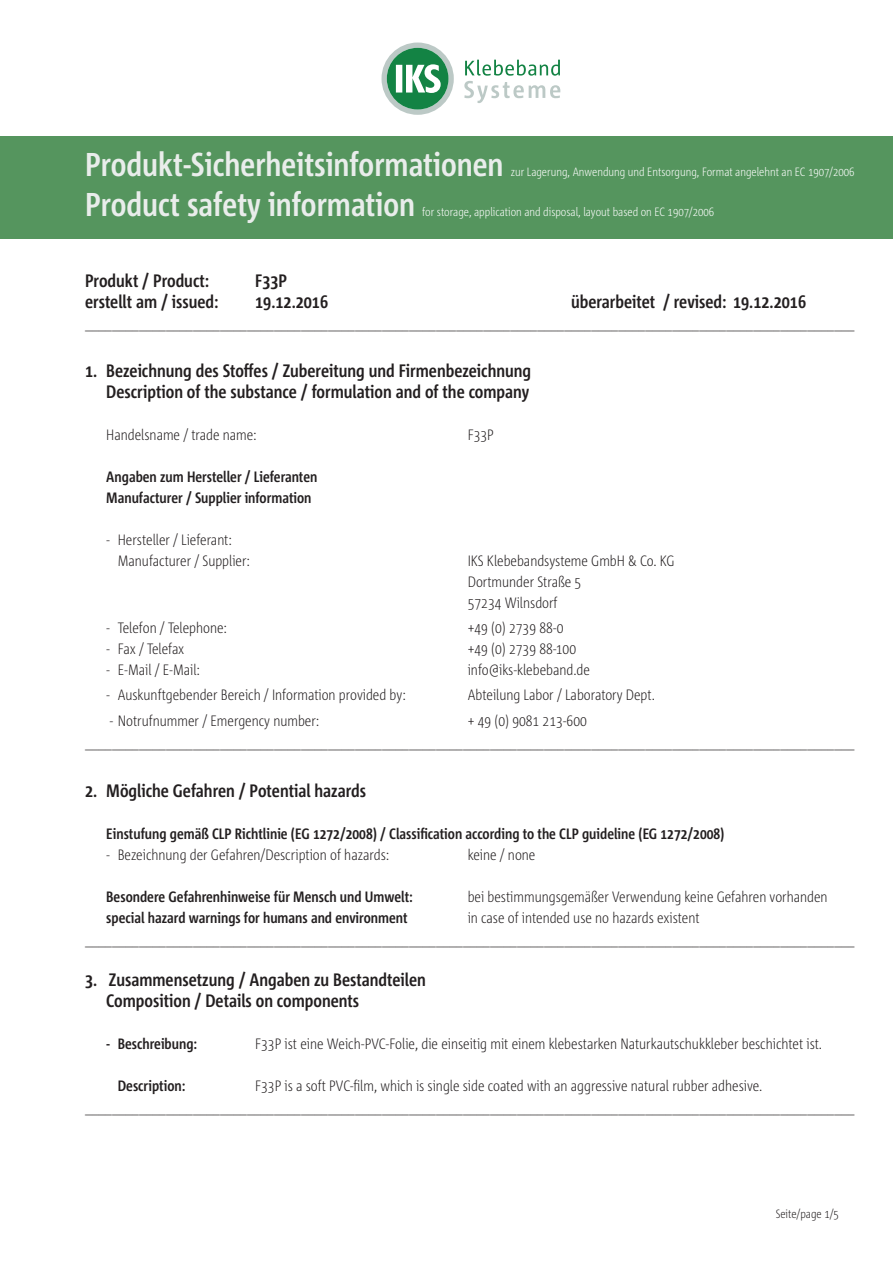
<style>
.page{position:relative;width:893px;height:1263px;background:#fff}
.page>*{position:absolute;margin:0;border:0;box-sizing:border-box;transform-origin:0 0}
.t1{font:700 33px "Corpid E1 s Cd";color:#e9edeb}
.t2{font:700 18px/21px "Corpid E1 s Cd";color:#231f20;text-align:right}
.t3{font:300 15px/21px "Corpid E1 s Cd";color:#231f20}
.t4{font:700 15px/21px "Corpid E1 s Cd";color:#231f20}
.t5{font:300 12px "Corpid E1 s Cd";color:#fff}
.t6{font:300 12px "Corpid E1 s Cd";color:#231f20}
</style>
<div class="page">
<div style="left:0;top:136px;width:893px;height:102px;background:#55955e"></div>
<svg style="left:464px;top:60px;width:96px;height:43px"></svg>
<svg style="left:381px;top:43px;width:73px;height:72px"></svg>
<h1 class="t1" style="left:85px;top:143px;width:420px">Produkt-Sicherheitsinformationen</h1>
<p class="t5" style="left:511px;top:164px;width:345px">zur Lagerung, Anwendung und Entsorgung, Format angelehnt an EC 1907/2006</p>
<h1 class="t1" style="left:85px;top:184px;width:332px">Product safety information</h1>
<p class="t5" style="left:422px;top:205px;width:294px">for storage, application and disposal, layout based on EC 1907/2006</p>
<p class="t2" style="left:85px;top:269px;width:126px">Produkt / Product:</p>
<p class="t2" style="left:255px;top:269px;width:34px">F33P</p>
<p class="t2" style="left:85px;top:291px;width:135px">erstellt am / issued:</p>
<p class="t2" style="left:255px;top:291px;width:75px">19.12.2016</p>
<p class="t2" style="left:571px;top:291px;width:237px">überarbeitet / revised: 19.12.2016</p>
<p class="t3" style="left:85px;top:311px;width:771px">__________________________________________________________________________________________________________________</p>
<p class="t2" style="left:85px;top:359px;width:448px">1. Bezeichnung des Stoffes / Zubereitung und Firmenbezeichnung<br>Description of the substance / formulation and of the company</p>
<p class="t3" style="left:106px;top:423px;width:152px">Handelsname / trade name:</p>
<p class="t3" style="left:468px;top:423px;width:28px">F33P</p>
<p class="t4" style="left:106px;top:465px;width:213px">Angaben zum Hersteller / Lieferanten<br>Manufacturer / Supplier information</p>
<p class="t3" style="left:118px;top:528px;width:134px;text-indent:-11px">- Hersteller / Lieferant:<br>Manufacturer / Supplier:</p>
<p class="t3" style="left:468px;top:549px;width:208px">IKS Klebebandsysteme GmbH &amp; Co. KG<br>Dortmunder Straße 5<br>57234 Wilnsdorf</p>
<p class="t3" style="left:106px;top:617px;width:122px">- Telefon / Telephone:</p>
<p class="t3" style="left:468px;top:617px;width:97px">+49 (0) 2739 88-0</p>
<p class="t3" style="left:106px;top:638px;width:80px">- Fax / Telefax</p>
<p class="t3" style="left:468px;top:638px;width:110px">+49 (0) 2739 88-100</p>
<p class="t3" style="left:106px;top:659px;width:95px">- E-Mail / E-Mail:</p>
<p class="t3" style="left:468px;top:659px;width:124px">info@iks-klebeband.de</p>
<p class="t3" style="left:106px;top:684px;width:301px">- Auskunftgebender Bereich / Information provided by:</p>
<p class="t3" style="left:468px;top:684px;width:189px">Abteilung Labor / Laboratory Dept.</p>
<p class="t3" style="left:110px;top:709px;width:211px">- Notrufnummer / Emergency number:</p>
<p class="t3" style="left:85px;top:709px;width:771px;text-indent:383px">+ 49 (0) 9081 213-600 __________________________________________________________________________________________________________________</p>
<p class="t2" style="left:85px;top:780px;width:283px">2. Mögliche Gefahren / Potential hazards</p>
<p class="t4" style="left:106px;top:823px;width:620px">Einstufung gemäß CLP Richtlinie (EG 1272/2008) / Classification according to the CLP guideline (EG 1272/2008)</p>
<p class="t3" style="left:106px;top:844px;width:284px">- Bezeichnung der Gefahren/Description of hazards:</p>
<p class="t3" style="left:468px;top:844px;width:69px">keine / none</p>
<p class="t4" style="left:106px;top:886px;width:308px">Besondere Gefahrenhinweise für Mensch und Umwelt:</p>
<p class="t3" style="left:468px;top:886px;width:361px">bei bestimmungsgemäßer Verwendung keine Gefahren vorhanden</p>
<p class="t4" style="left:106px;top:907px;width:303px">special hazard warnings for humans and environment</p>
<p class="t3" style="left:85px;top:907px;width:771px;text-indent:383px">in case of intended use no hazards existent __________________________________________________________________________________________________________________</p>
<p class="t2" style="left:106px;top:969px;width:321px;text-align:left;text-indent:-21px">3. Zusammensetzung / Angaben zu Bestandteilen<br>Composition / Details on components</p>
<p class="t4" style="left:106px;top:1033px;width:92px">- Beschreibung:</p>
<p class="t3" style="left:255px;top:1033px;width:569px">F33P ist eine Weich-PVC-Folie, die einseitig mit einem klebestarken Naturkautschukkleber beschichtet ist.</p>
<p class="t4" style="left:118px;top:1075px;width:69px">Description:</p>
<p class="t3" style="left:85px;top:1075px;width:771px;text-indent:170px">F33P is a soft PVC-film, which is single side coated with an aggressive natural rubber adhesive. __________________________________________________________________________________________________________________</p>
<p class="t6" style="left:776px;top:1206px;width:65px">Seite/page 1/5</p>
</div>
